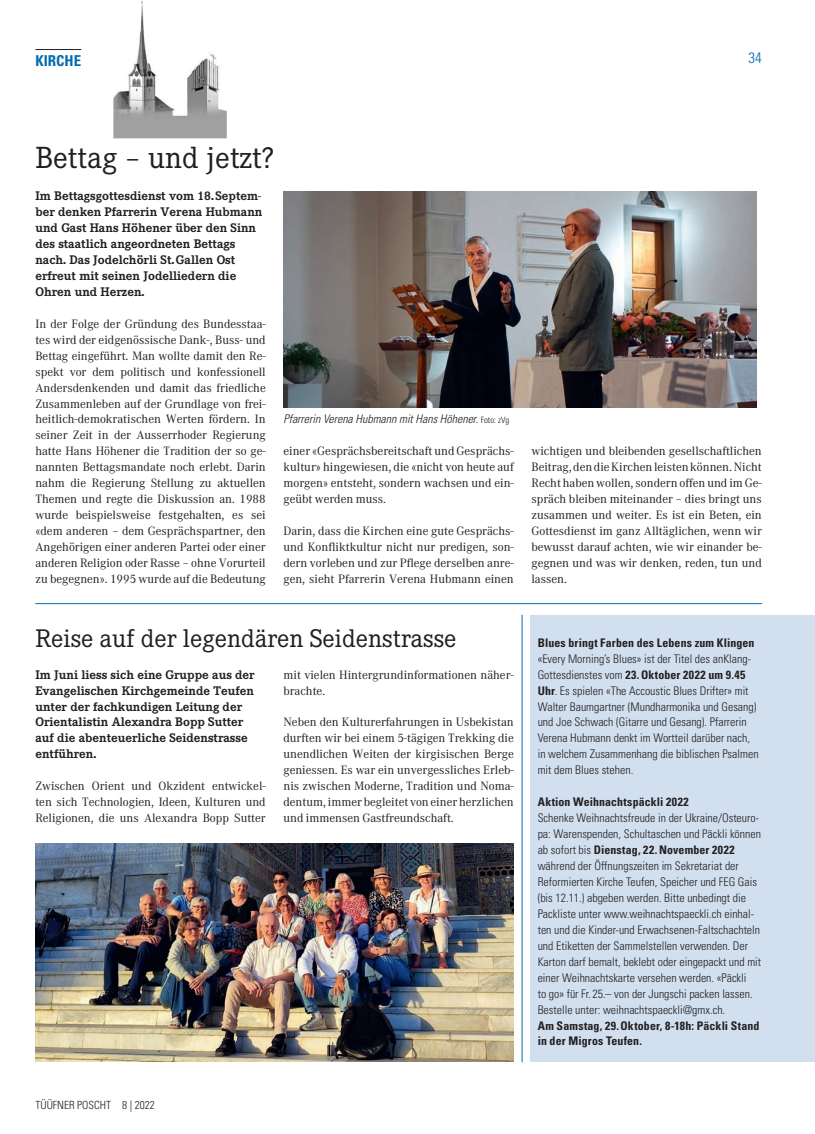
<style>
.page{position:relative;width:815px;height:1134px;background:#fff}
.page>*{position:absolute;margin:0;border:0;box-sizing:border-box;transform-origin:0 0}
.t1{font:30px "Corporate EBQ Regular 3";color:#231f20}
.t2{font:25px "Corporate EBQ Regular 3";color:#231f20}
.t3{font:700 condensed 15px "Univers LT Std";color:#006caf}
.t4{font:300 condensed 15px "Univers LT Std";color:#006caf}
.t5{font:700 12.25px/16px "Corporate EBQ";color:#231f20}
.t6{font:11.88px/16px "Corporate ABQ Regular 2";color:#231f20;text-align:justify}
.t7{font:300 condensed 11.88px/16px "Univers LT Std";color:#231f20}
.t8{font:700 condensed 11.88px/16px "Univers LT Std";letter-spacing:.01em;color:#231f20}
.t9{font:italic 300 condensed 11.88px "Univers LT Std";color:#231f20}
.t10{font:300 condensed 11.25px "Univers LT Std";color:#231f20}
.s1{font-style:normal;font-size:8.75px}
.s2{font-weight:700}
</style>
<div class="page">
<hr style="left:35px;top:49px;width:46px;height:1px;background:#231f20">
<img style="left:113px;top:0;width:114px;height:138px">
<img style="left:283px;top:191px;width:473px;height:216px">
<hr style="left:35px;top:603px;width:727px;height:1px;background:#006caf">
<div style="left:531px;top:615px;width:284px;height:446px;background:#d1dfef"></div>
<hr style="left:522px;top:615px;width:1px;height:447px;background:#006caf">
<img style="left:35px;top:843px;width:479px;height:218px">
<p class="t3" style="left:35px;top:51px;width:47px">KIRCHE</p>
<p class="t4" style="left:748px;top:49px;width:15px">34</p>
<h1 class="t1" style="left:35px;top:141px;width:240px">Bettag – und jetzt?</h1>
<p class="t5" style="left:35px;top:188px;width:229px">Im Bettagsgottesdienst vom 18.Septem&shy;ber denken Pfarrerin Verena Hubmann und Gast Hans Höhener über den Sinn des staatlich angeordneten Bettags nach. Das Jodelchörli St.Gallen Ost erfreut mit seinen Jodelliedern die Ohren und Herzen.</p>
<p class="t6" style="left:35px;top:316px;width:232px">In der Folge der Gründung des Bundesstaa&shy;tes wird der eidgenössische Dank-, Buss- und Bettag eingeführt. Man wollte damit den Re&shy;spekt vor dem politisch und konfessionell Andersdenkenden und damit das friedliche Zusammenleben auf der Grundlage von frei&shy;heitlich-demokratischen Werten fördern. In seiner Zeit in der Ausserrhoder Regierung hatte Hans Höhener die Tradition der so ge&shy;nannten Bettagsmandate noch erlebt. Darin nahm die Regierung Stellung zu aktuellen Themen und regte die Diskussion an. 1988 wurde beispielsweise festgehalten, es sei «dem anderen – dem Gesprächspartner, den Angehörigen einer anderen Partei oder einer anderen Religion oder Rasse – ohne Vorurteil zu begegnen». 1995 wurde auf die Bedeutung</p>
<p class="t9" style="left:283px;top:412px;width:227px">Pfarrerin Verena Hubmann mit Hans Höhener. <span class="s1">Foto: zVg</span></p>
<p class="t6" style="left:283px;top:443px;width:232px">einer «Gesprächsbereitschaft und Gesprächs&shy;kultur» hingewiesen, die «nicht von heute auf morgen» entsteht, sondern wachsen und ein&shy;geübt werden muss.</p>
<p class="t6" style="left:283px;top:523px;width:232px">Darin, dass die Kirchen eine gute Gesprächs&shy;und Konfliktkultur nicht nur predigen, son&shy;dern vorleben und zur Pflege derselben anre&shy;gen, sieht Pfarrerin Verena Hubmann einen</p>
<p class="t6" style="left:531px;top:443px;width:232px">wichtigen und bleibenden gesellschaftlichen Beitrag, den die Kirchen leisten können. Nicht Recht haben wollen, sondern offen und im Ge&shy;spräch bleiben miteinander – dies bringt uns zusammen und weiter. Es ist ein Beten, ein Gottesdienst im ganz Alltäglichen, wenn wir bewusst darauf achten, wie wir einander be&shy;gegnen und was wir denken, reden, tun und lassen.</p>
<h2 class="t2" style="left:35px;top:624px;width:423px">Reise auf der legendären Seidenstrasse</h2>
<p class="t5" style="left:35px;top:666px;width:221px">Im Juni liess sich eine Gruppe aus der Evangelischen Kirchgemeinde Teufen unter der fachkundigen Leitung der Orientalistin Alexandra Bopp Sutter auf die abenteuerliche Seidenstrasse entführen.</p>
<p class="t6" style="left:35px;top:778px;width:232px">Zwischen Orient und Okzident entwickel&shy;ten sich Technologien, Ideen, Kulturen und Religionen, die uns Alexandra Bopp Sutter</p>
<p class="t6" style="left:283px;top:667px;width:232px">mit vielen Hintergrundinformationen näher&shy;brachte.</p>
<p class="t6" style="left:283px;top:714px;width:232px">Neben den Kulturerfahrungen in Usbekistan durften wir bei einem 5-tägigen Trekking die unendlichen Weiten der kirgisischen Berge geniessen. Es war ein unvergessliches Erleb&shy;nis zwischen Moderne, Tradition und Noma&shy;dentum, immer begleitet von einer herzlichen und immensen Gastfreundschaft.</p>
<p class="t8" style="left:538px;top:634px;width:218px">Blues bringt Farben des Lebens zum Klingen</p>
<p class="t7" style="left:538px;top:650px;width:222px">«Every Morning’s Blues» ist der Titel des anKlang-Gottesdienstes vom <span class="s2">23.Oktober 2022 um 9.45<br>Uhr</span>. Es spielen «The Accoustic Blues Drifter» mit Walter Baumgartner (Mundharmonika und Gesang) und Joe Schwach (Gitarre und Gesang). Pfarrerin Verena Hubmann denkt im Wortteil darüber nach, in welchem Zusammenhang die biblischen Psalmen mit dem Blues stehen.</p>
<p class="t8" style="left:538px;top:794px;width:153px">Aktion Weihnachtspäckli 2022</p>
<p class="t7" style="left:538px;top:810px;width:225px">Schenke Weihnachtsfreude in der Ukraine/Osteuro&shy;pa: Warenspenden, Schultaschen und Päckli können ab sofort bis <span class="s2">Dienstag, 22.November 2022 </span>während der Öffnungszeiten im Sekretariat der Reformierten Kirche Teufen, Speicher und FEG Gais (bis 12.11.) abgeben werden. Bitte unbedingt die Packliste unter www.weihnachtspaeckli.ch einhal&shy;ten und die Kinder-und Erwachsenen-Faltschachteln und Etiketten der Sammelstellen verwenden. Der Karton darf bemalt, beklebt oder eingepackt und mit einer Weihnachtskarte versehen werden. «Päckli<br>to go» für Fr. 25.– von der Jungschi packen lassen.<br>Bestelle unter: weihnachtspaeckli@gmx.ch.</p>
<p class="t8" style="left:538px;top:1017px;width:223px">Am Samstag, 29.Oktober, 8-18h: Päckli Stand in der Migros Teufen.</p>
<p class="t10" style="left:35px;top:1098px;width:121px">TÜÜFNER POSCHT 8 | 2022</p>
</div>
